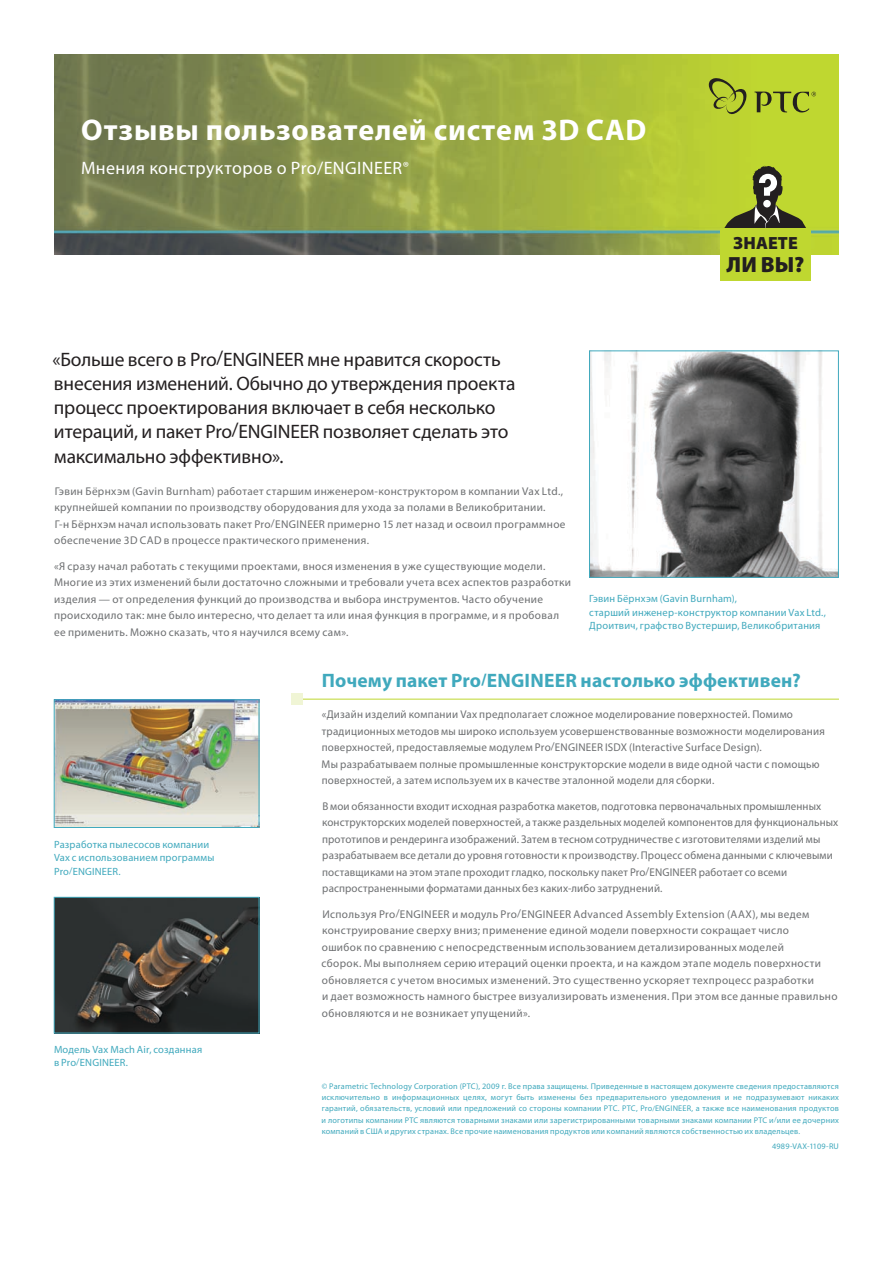
<style>
.page{position:relative;width:893px;height:1263px;background:#fff}
.page>*{position:absolute;margin:0;border:0;box-sizing:border-box;transform-origin:0 0}
.t1{font:700 30px "Myriad Pro";letter-spacing:.025em;color:#fff}
.t2{font:900 22.05px "Myriad Pro";color:#231f20}
.t3{font:19.5px/24.5px "Myriad Pro";letter-spacing:-.005em;color:#231f20}
.t4{font:700 19.5px "Myriad Pro";letter-spacing:.01em;color:#40a9bd}
.t5{font:18px "Myriad Pro";letter-spacing:.025em;color:#fff}
.t6{font:900 17.7px "Myriad Pro";letter-spacing:.005em;color:#231f20}
.t7{font:11.25px/16.5px "Myriad Pro";letter-spacing:.025em;color:#6d6f71}
.t8{font:10.5px/13.5px "Myriad Pro";letter-spacing:.02em;color:#40a9bd}
.t9{font:8.25px/11.2px "Myriad Pro";letter-spacing:.025em;color:#40a9bd;text-align:justify}
.s1{font-size:14.85px}
.s2{font-size:9.75px}
.s3{font-size:16.5px}
.s4{font-size:7.5px}
</style>
<div class="page">
<img style="left:54px;top:55px;width:785px;height:199px">
<svg style="left:754px;top:92px;width:62px;height:21px"></svg>
<svg style="left:709px;top:78px;width:39px;height:36px"></svg>
<div style="left:720px;top:229px;width:91px;height:52px;background:#bfd730"></div>
<svg style="left:724px;top:165px;width:83px;height:64px;background:#8d9939"></svg>
<img style="left:591px;top:353px;width:246px;height:223px">
<div style="left:589px;top:351px;width:250px;height:227px;border:1px solid #40a9bd"></div>
<hr style="left:298px;top:699px;width:541px;height:1px;background:#bfd730">
<div style="left:291px;top:693px;width:12px;height:12px;background:#f0f5d5"></div>
<img style="left:56px;top:899px;width:201px;height:132px">
<div style="left:54px;top:897px;width:205px;height:136px;border:1px solid #40a9bd"></div>
<img style="left:56px;top:701px;width:201px;height:125px">
<div style="left:54px;top:699px;width:205px;height:129px;border:1px solid #40a9bd"></div>
<h1 class="t1" style="left:81px;top:110px;width:567px">Отзывы пользователей систем 3D CAD</h1>
<h3 class="t5" style="left:81px;top:157px;width:330px">Мнения конструкторов о Pro/ENGINEER<span class="s1">®</span></h3>
<h3 class="t6" style="left:733px;top:231px;width:66px">ЗНАЕТЕ</h3>
<h2 class="t2" style="left:726px;top:249px;width:79px">ЛИ ВЫ?</h2>
<p class="t3" style="left:52px;top:347px;width:464px">«Больше всего в Pro/ENGINEER мне нравится скорость внесения изменений. Обычно до утверждения проекта процесс проектирования включает в себя несколько итераций, и пакет Pro/ENGINEER позволяет сделать это максимально эффективно».</p>
<p class="t7" style="left:54px;top:482px;width:513px">Гэвин Бёрнхэм (Gavin Burnham) работает старшим инженером-конструктором в компании Vax Ltd., крупнейшей компании по производству оборудования для ухода за полами в Великобритании.<br>Г-н Бёрнхэм начал использовать пакет Pro/ENGINEER примерно 15 лет назад и освоил программное обеспечение 3D CAD в процессе практического применения.</p>
<p class="t7" style="left:54px;top:557px;width:519px">«Я сразу начал работать с текущими проектами, внося изменения в уже существующие модели.<br>Многие из этих изменений были достаточно сложными и требовали учета всех аспектов разработки изделия — от определения функций до производства и выбора инструментов. Часто обучение происходило так: мне было интересно, что делает та или иная функция в программе, и я пробовал ее применить. Можно сказать, что я научился всему сам».</p>
<p class="t8" style="left:589px;top:592px;width:238px">Гэвин Бёрнхэм (Gavin Burnham),<br>старший инженер-конструктор компании Vax Ltd.,<br>Дроитвич, графство Вустершир, Великобритания</p>
<p class="t8" style="left:54px;top:837px;width:162px">Разработка пылесосов компании<br>Vax с использованием программы<br>Pro<span class="s2">/</span>ENGINEER.</p>
<p class="t8" style="left:54px;top:1042px;width:150px">Модель Vax Mach Air, созданная в Pro<span class="s2">/</span>ENGINEER.</p>
<h3 class="t4" style="left:322px;top:667px;width:480px">Почему пакет Pro<span class="s3">/</span>ENGINEER настолько эффективен?</h3>
<p class="t7" style="left:322px;top:706px;width:505px">«Дизайн изделий компании Vax предполагает сложное моделирование поверхностей. Помимо традиционных методов мы широко используем усовершенствованные возможности моделирования поверхностей, предоставляемые модулем Pro/ENGINEER ISDX (Interactive Surface Design).<br>Мы разрабатываем полные промышленные конструкторские модели в виде одной части с помощью поверхностей, а затем используем их в качестве эталонной модели для сборки.</p>
<p class="t7" style="left:322px;top:797px;width:518px">В мои обязанности входит исходная разработка макетов, подготовка первоначальных промышленных конструкторских моделей поверхностей, а также раздельных моделей компонентов для функциональных прототипов и рендеринга изображений. Затем в тесном сотрудничестве с изготовителями изделий мы разрабатываем все детали до уровня готовности к производству. Процесс обмена данными с ключевыми поставщиками на этом этапе проходит гладко, поскольку пакет Pro/ENGINEER работает со всеми распространенными форматами данных без каких-либо затруднений.</p>
<p class="t7" style="left:322px;top:905px;width:517px">Используя Pro/ENGINEER и модуль Pro/ENGINEER Advanced Assembly Extension (AAX), мы ведем конструирование сверху вниз; применение единой модели поверхности сокращает число<br>ошибок по сравнению с непосредственным использованием детализированных моделей<br>сборок. Мы выполняем серию итераций оценки проекта, и на каждом этапе модель поверхности обновляется с учетом вносимых изменений. Это существенно ускоряет техпроцесс разработки<br>и дает возможность намного быстрее визуализировать изменения. При этом все данные правильно обновляются и не возникает упущений».</p>
<p class="t9" style="left:322px;top:1080px;width:519px">© Parametric Technology Corporation (PTC), 2009 г. Все права защищены. Приведенные в настоящем документе сведения предоставляются исключительно в информационных целях, могут быть изменены без предварительного уведомления и не подразумевают никаких гарантий, обязательств, условий или предложений со стороны компании PTC. PTC, Pro<span class="s4">/</span>ENGINEER, а также все наименования продуктов и логотипы компании PTC являются товарными знаками или зарегистрированными товарными знаками компании PTC и<span class="s4">/</span>или ее дочерних компаний в США и других странах. Все прочие наименования продуктов или компаний являются собственностью их владельцев.</p>
<p class="t9" style="left:772px;top:1140px;width:68px">4989-VAX-1109-RU</p>
</div>
